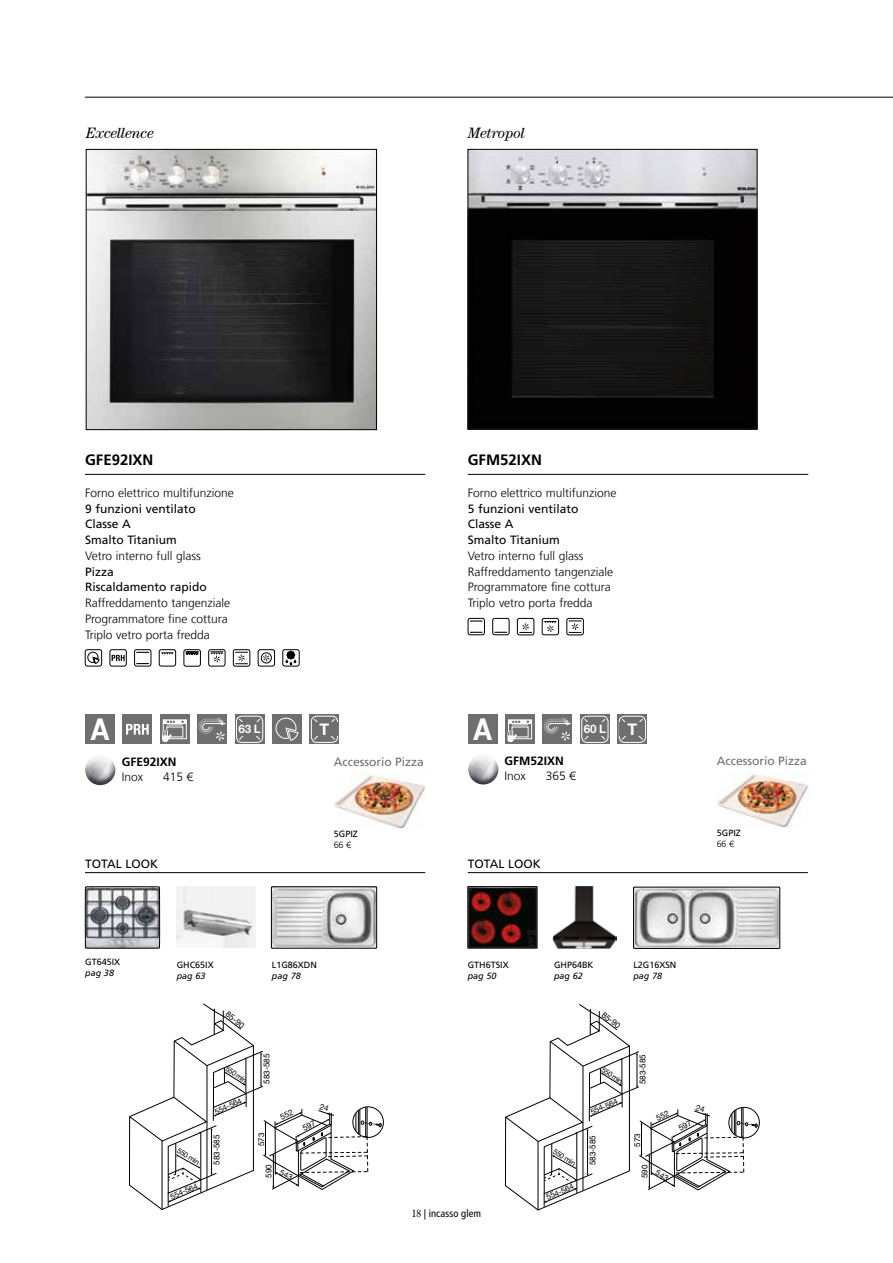
<style>
.page{position:relative;width:893px;height:1263px;background:#fff}
.page>*{position:absolute;margin:0;border:0;box-sizing:border-box;transform-origin:0 0}
.t1{font:700 30px "Helvetica Neue LT Com";color:#fff;scale:.9 1}
.t2{font:700 15.9px "Helvetica Neue LT Com";color:#fff}
.t3{font:italic 15px "Century Std";letter-spacing:-.01em;color:#000}
.t4{font:700 15px "Frutiger LT Com";color:#000}
.t5{font:300 12px/15.8px "Frutiger LT Com";color:#000}
.t6{font:12px/15.8px "Frutiger LT Com";color:#000}
.t7{font:12px "Frutiger LT Com";color:#706f6f}
.t8{font:700 12px "Frutiger LT Com";color:#000}
.t9{font:700 11.7px "Helvetica Neue LT Com";color:#fff}
.t10{font:condensed 10.5px "Frutiger LT Com";letter-spacing:.01em;color:#000}
.t11{font:9px "Frutiger LT Com";color:#000}
.t12{font:italic 9px "Frutiger LT Com";color:#000}
.t13{font:300 9px "Frutiger LT Com";color:#000}
.t14{font:8.1px "Helvetica Neue LT Com";letter-spacing:-.005em;color:#000}
.t15{font:7.35px "Helvetica Neue LT Com";color:#000}
.s1{font-family:"Century Std"}
</style>
<div class="page">
<img style="left:88px;top:151px;width:287px;height:277px">
<div style="left:86px;top:149px;width:291px;height:281px;border:1px solid #000"></div>
<div style="left:353px;top:1106px;width:31px;height:32px;border:1px solid #000;border-radius:50%"></div>
<hr style="left:85px;top:474px;width:340px;height:1px;background:#000">
<hr style="left:85px;top:872px;width:340px;height:1px;background:#000">
<img style="left:273px;top:889px;width:102px;height:57px">
<div style="left:271px;top:887px;width:106px;height:61px;border:1px solid #000"></div>
<div style="left:83px;top:759px;width:33px;height:29px;background:#000;opacity:.6"></div>
<img style="left:334px;top:773px;width:91px;height:55px">
<hr style="left:85px;top:97px;width:808px;height:1px;background:#000">
<div style="left:160px;top:714px;width:30px;height:30px;background:#706f6f"></div>
<div style="left:163px;top:719px;width:24px;height:20px;border:1px solid #fff"></div>
<hr style="left:163px;top:720px;width:23px;height:3px;background:#fff">
<svg style="left:162px;top:721px;width:21px;height:21px"></svg>
<div style="left:272px;top:714px;width:30px;height:30px;background:#706f6f"></div>
<svg style="left:275px;top:717px;width:24px;height:24px"></svg>
<div style="left:122px;top:714px;width:30px;height:30px;background:#706f6f"></div>
<svg style="left:126px;top:724px;width:23px;height:11px"></svg>
<div style="left:197px;top:714px;width:30px;height:30px;background:#706f6f"></div>
<svg style="left:198px;top:717px;width:28px;height:24px"></svg>
<svg style="left:235px;top:714px;width:29px;height:30px"></svg>
<svg style="left:238px;top:718px;width:23px;height:22px"></svg>
<div style="left:236px;top:716px;width:27px;height:27px;border:1px solid #fff;border-radius:5px"></div>
<div style="left:238px;top:722px;width:23px;height:14px;background:#706f6f"></div>
<svg style="left:310px;top:714px;width:29px;height:30px"></svg>
<svg style="left:313px;top:718px;width:23px;height:23px"></svg>
<div style="left:311px;top:716px;width:27px;height:27px;border:1px solid #fff;border-radius:5px"></div>
<div style="left:312px;top:722px;width:25px;height:14px;background:#706f6f"></div>
<div style="left:85px;top:714px;width:30px;height:30px;background:#706f6f"></div>
<svg style="left:257px;top:649px;width:18px;height:18px"></svg>
<svg style="left:232px;top:649px;width:19px;height:18px"></svg>
<svg style="left:158px;top:649px;width:19px;height:18px"></svg>
<svg style="left:183px;top:649px;width:18px;height:18px"></svg>
<svg style="left:84px;top:649px;width:19px;height:18px"></svg>
<svg style="left:109px;top:649px;width:18px;height:18px"></svg>
<svg style="left:134px;top:649px;width:18px;height:18px"></svg>
<svg style="left:208px;top:649px;width:18px;height:18px"></svg>
<svg style="left:282px;top:649px;width:18px;height:18px"></svg>
<svg style="left:85px;top:887px;width:75px;height:61px"></svg>
<img style="left:177px;top:887px;width:78px;height:61px">
<img style="left:470px;top:151px;width:285px;height:276px">
<div style="left:468px;top:149px;width:289px;height:280px;border:1px solid #000"></div>
<div style="left:729px;top:1107px;width:31px;height:31px;border:1px solid #000;border-radius:50%"></div>
<hr style="left:468px;top:474px;width:340px;height:1px;background:#000">
<img style="left:717px;top:772px;width:91px;height:56px">
<img style="left:470px;top:888px;width:65px;height:58px">
<div style="left:468px;top:886px;width:69px;height:62px;border:1px solid #000"></div>
<img style="left:553px;top:887px;width:64px;height:61px">
<hr style="left:468px;top:872px;width:340px;height:1px;background:#000">
<div style="left:505px;top:714px;width:30px;height:30px;background:#706f6f"></div>
<div style="left:508px;top:719px;width:24px;height:20px;border:1px solid #fff"></div>
<hr style="left:509px;top:720px;width:22px;height:3px;background:#fff">
<svg style="left:507px;top:721px;width:22px;height:21px"></svg>
<div style="left:543px;top:714px;width:29px;height:30px;background:#706f6f"></div>
<svg style="left:543px;top:717px;width:28px;height:24px"></svg>
<svg style="left:566px;top:617px;width:18px;height:19px"></svg>
<svg style="left:516px;top:617px;width:19px;height:19px"></svg>
<svg style="left:541px;top:617px;width:18px;height:19px"></svg>
<svg style="left:492px;top:617px;width:18px;height:19px"></svg>
<svg style="left:467px;top:617px;width:18px;height:19px"></svg>
<svg style="left:617px;top:714px;width:30px;height:30px"></svg>
<svg style="left:621px;top:718px;width:23px;height:23px"></svg>
<div style="left:619px;top:716px;width:27px;height:27px;border:1px solid #fff;border-radius:5px"></div>
<div style="left:620px;top:723px;width:25px;height:13px;background:#706f6f"></div>
<div style="left:468px;top:714px;width:29px;height:30px;background:#706f6f"></div>
<svg style="left:580px;top:714px;width:30px;height:30px"></svg>
<svg style="left:584px;top:718px;width:22px;height:22px"></svg>
<div style="left:581px;top:716px;width:27px;height:27px;border:1px solid #fff;border-radius:5px"></div>
<div style="left:583px;top:723px;width:23px;height:13px;background:#706f6f"></div>
<div style="left:466px;top:758px;width:33px;height:29px;background:#000;opacity:.6"></div>
<img style="left:635px;top:889px;width:143px;height:57px">
<div style="left:633px;top:887px;width:147px;height:61px;border:1px solid #000"></div>
<svg style="left:129px;top:1004px;width:253px;height:206px"></svg>
<svg style="left:505px;top:1004px;width:253px;height:206px"></svg>
<p class="t3" style="left:86px;top:124px;width:69px">Excellence</p>
<p class="t3" style="left:468px;top:124px;width:59px">Metropol</p>
<p class="t4" style="left:85px;top:451px;width:70px">GFE92IXN</p>
<p class="t5" style="left:85px;top:485px;width:150px">Forno elettrico multifunzione</p>
<p class="t6" style="left:85px;top:501px;width:112px">9 funzioni ventilato<br>Classe A<br>Smalto Titanium</p>
<p class="t5" style="left:85px;top:548px;width:117px">Vetro interno full glass</p>
<p class="t6" style="left:85px;top:564px;width:123px">Pizza<br>Riscaldamento rapido</p>
<p class="t5" style="left:85px;top:595px;width:147px">Raffreddamento tangenziale<br>Programmatore fine cottura<br>Triplo vetro porta fredda</p>
<p class="t4" style="left:468px;top:451px;width:76px">GFM52IXN</p>
<p class="t5" style="left:468px;top:485px;width:150px">Forno elettrico multifunzione</p>
<p class="t6" style="left:468px;top:501px;width:112px">5 funzioni ventilato<br>Classe A<br>Smalto Titanium</p>
<p class="t5" style="left:468px;top:548px;width:147px">Vetro interno full glass<br>Raffreddamento tangenziale<br>Programmatore fine cottura<br>Triplo vetro porta fredda</p>
<h1 class="t1" style="left:91px;top:710px;width:22px">A</h1>
<p class="t9" style="left:238px;top:722px;width:24px">63 L</p>
<h2 class="t2" style="left:320px;top:719px;width:11px">T</h2>
<p class="t8" style="left:122px;top:754px;width:56px">GFE92IXN</p>
<p class="t5" style="left:122px;top:769px;width:23px">Inox</p>
<p class="t5" style="left:163px;top:769px;width:32px">415 €</p>
<p class="t7" style="left:334px;top:754px;width:92px">Accessorio Pizza</p>
<h1 class="t1" style="left:473px;top:710px;width:22px">A</h1>
<p class="t9" style="left:584px;top:722px;width:24px">60 L</p>
<h2 class="t2" style="left:627px;top:719px;width:11px">T</h2>
<p class="t8" style="left:504px;top:754px;width:61px">GFM52IXN</p>
<p class="t5" style="left:504px;top:768px;width:23px">Inox</p>
<p class="t5" style="left:546px;top:768px;width:32px">365 €</p>
<p class="t11" style="left:334px;top:829px;width:26px">5GPIZ</p>
<p class="t13" style="left:334px;top:839px;width:19px">66 €</p>
<p class="t6" style="left:85px;top:856px;width:75px">TOTAL LOOK</p>
<p class="t6" style="left:468px;top:856px;width:75px">TOTAL LOOK</p>
<p class="t11" style="left:85px;top:957px;width:37px">GT645IX</p>
<p class="t12" style="left:85px;top:968px;width:30px">pag 38</p>
<p class="t11" style="left:177px;top:960px;width:39px">GHC65IX</p>
<p class="t12" style="left:177px;top:970px;width:30px">pag 63</p>
<p class="t11" style="left:272px;top:959px;width:47px">L1G86XDN</p>
<p class="t12" style="left:272px;top:970px;width:30px">pag 78</p>
<p class="t11" style="left:468px;top:959px;width:43px">GTH6TSIX</p>
<p class="t12" style="left:468px;top:970px;width:30px">pag 50</p>
<p class="t11" style="left:554px;top:959px;width:41px">GHP64BK</p>
<p class="t12" style="left:554px;top:970px;width:30px">pag 62</p>
<p class="t11" style="left:633px;top:960px;width:45px">L2G16XSN</p>
<p class="t12" style="left:633px;top:971px;width:30px">pag 78</p>
<p class="t14" style="left:230px;top:1009px;width:23px;rotate:37deg">85-90</p>
<p class="t14" style="left:606px;top:1010px;width:23px;rotate:37deg">85-90</p>
<p class="t15" style="left:229px;top:1064px;width:25px;rotate:34deg">550 min</p>
<p class="t14" style="left:262px;top:1084px;width:32px;rotate:-90deg">583-585</p>
<p class="t15" style="left:605px;top:1065px;width:25px;rotate:34deg">550 min</p>
<p class="t14" style="left:638px;top:1084px;width:32px;rotate:-90deg">583-585</p>
<p class="t14" style="left:213px;top:1107px;width:31px;rotate:-24deg">554-564</p>
<p class="t14" style="left:589px;top:1108px;width:31px;rotate:-24deg">554-564</p>
<p class="t15" style="left:180px;top:1146px;width:26px;rotate:31deg">550 min</p>
<p class="t14" style="left:212px;top:1165px;width:32px;rotate:-90deg">583-585</p>
<p class="t14" style="left:256px;top:1146px;width:15px;rotate:-90deg">573</p>
<p class="t14" style="left:264px;top:1177px;width:15px;rotate:-90deg">590</p>
<p class="t15" style="left:556px;top:1147px;width:26px;rotate:31deg">550 min</p>
<p class="t14" style="left:588px;top:1165px;width:32px;rotate:-90deg">583-585</p>
<p class="t14" style="left:632px;top:1147px;width:15px;rotate:-90deg">573</p>
<p class="t14" style="left:640px;top:1178px;width:15px;rotate:-90deg">590</p>
<p class="t14" style="left:169px;top:1192px;width:31px;rotate:-24deg">554-564</p>
<p class="t14" style="left:545px;top:1193px;width:31px;rotate:-24deg">554-564</p>
<p class="t10" style="left:412px;top:1208px;width:71px"><span class="s1">18</span> | incasso glem</p>
<p class="t7" style="left:717px;top:754px;width:92px">Accessorio Pizza</p>
<p class="t11" style="left:717px;top:828px;width:26px">5GPIZ</p>
<p class="t13" style="left:717px;top:839px;width:19px">66 €</p>
</div>
